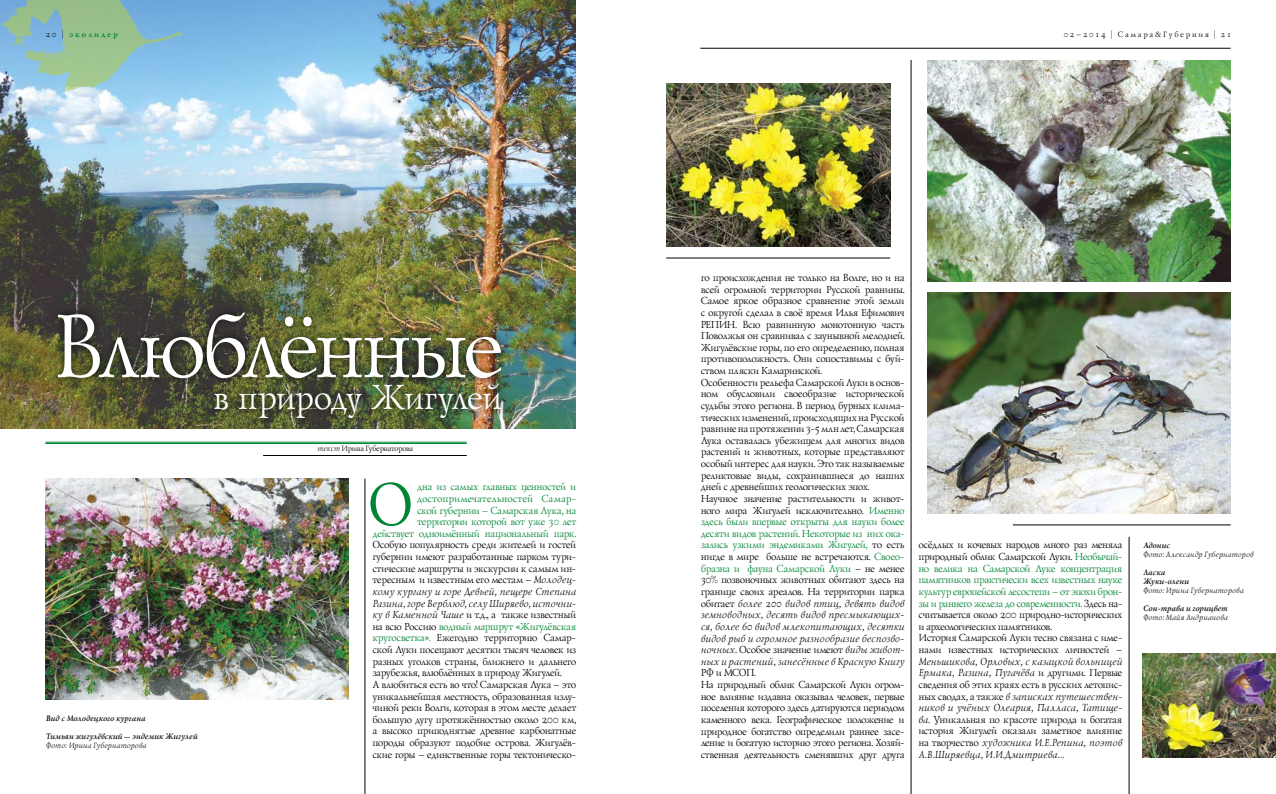
<style>
.page{position:relative;width:1276px;height:794px;background:#fff}
.page>*{position:absolute;margin:0;border:0;box-sizing:border-box;transform-origin:0 0}
.t1{font:92px "Lazurski Exp Od CTT";letter-spacing:-.035em;color:#fff;scale:.95 1}
.t2{font:61.8px "Lazurski Exp Od CTT";color:#008435;scale:.96 1}
.t3{font:36px "Lazurski Exp Od CTT";letter-spacing:-.005em;color:#fff;scale:.95 1}
.t4{font:10.5px/11.6px "Lazurski Exp Od CTT";letter-spacing:-.005em;color:#000;scale:.96 1}
.t5{font:italic 10.5px/11.6px "Lazurski Exp Od CTT";letter-spacing:.025em;color:#000;text-align:justify;scale:.96 1}
.t6{font:10.5px/11.6px "Lazurski Exp Od CTT";letter-spacing:.005em;color:#008435;text-align:right;scale:.96 1}
.t7{font:italic 700 8px/9px "Lazurski C";letter-spacing:.03em;color:#000;scale:.96 1}
.t8{font:italic 8px "Lazurski Exp Od CTT";letter-spacing:.035em;color:#000;scale:.96 1}
.t9{font:8px "Lazurski Exp Od CTT";letter-spacing:.24em;color:#000}
.t10{font:8px "Lazurski Exp Od CTT";letter-spacing:-.01em;color:#000;scale:.96 1}
.t11{font:700 8px "Lazurski C";letter-spacing:.24em;color:#008435}
.s1{font-family:"Lazurski Exp Od CTT";font-weight:400;color:#000}
.s2{font-style:normal}
.s3{font-style:italic}
.s4{color:#008435}
</style>
<div class="page">
<img style="left:0;top:0;width:575px;height:428px">
<img style="left:45px;top:478px;width:303px;height:221px">
<img style="left:928px;top:60px;width:302px;height:221px">
<img style="left:928px;top:293px;width:302px;height:220px">
<img style="left:666px;top:83px;width:224px;height:163px">
<img style="left:1142px;top:653px;width:134px;height:104px">
<svg style="left:2px;top:0;width:180px;height:92px;background:#8fbebd"></svg>
<hr style="left:700px;top:48px;width:530px;height:1px;background:#000">
<hr style="left:911px;top:60px;width:1px;height:734px;background:#000">
<hr style="left:365px;top:478px;width:1px;height:316px;background:#000">
<hr style="left:45px;top:442px;width:422px;height:1px;background:#008435">
<hr style="left:45px;top:443px;width:422px;height:1px;background:#008435">
<hr style="left:263px;top:455px;width:204px;height:1px;background:#000">
<div style="left:50px;top:304px;width:458px;height:81px;background:#000;opacity:.75"></div>
<div style="left:206px;top:375px;width:301px;height:50px;background:#000;opacity:.75"></div>
<hr style="left:1128px;top:537px;width:1px;height:257px;background:#000">
<hr style="left:1013px;top:524px;width:217px;height:1px;background:#000">
<hr style="left:666px;top:258px;width:224px;height:1px;background:#000">
<p class="t11" style="left:45px;top:29px;width:74px"><span class="s1">20 |</span> эколидер</p>
<p class="t9" style="left:1063px;top:29px;width:169px">02–2014 | Самара&amp;Губерния | 21</p>
<h1 class="t1" style="left:49px;top:285px;width:474px">Влюблённые</h1>
<h3 class="t3" style="left:212px;top:373px;width:305px">в природу Жигулей</h3>
<p class="t7" style="left:46px;top:714px;width:106px">Вид с Молодецкого кургана</p>
<p class="t7" style="left:46px;top:732px;width:159px">Тимьян жигулёвский <span class="s2">–</span> эндемик Жигулей</p>
<p class="t8" style="left:46px;top:740px;width:106px">Фото: Ирина Губернаторова</p>
<p class="t10" style="left:317px;top:443px;width:101px"><span class="s3">текст</span> Ирина Губернаторова</p>
<p class="t6" style="left:372px;top:480px;width:214px">дна из самых главных ценностей и достопримечательностей Самар-<br>ской губернии – Самарская Лука, на территории которой вот уже 30 лет<br>действует одноимённый национальный парк.</p>
<p class="t4" style="left:372px;top:539px;width:214px">Особую популярность среди жителей и гостей губернии имеют разработанные парком тури&shy;стические маршруты и экскурсии к самым ин&shy;тересным и известным его местам – <span class="s3">Молодец&shy;кому кургану и горе Девьей, пещере Степана Разина, горе Верблюд, селу Ширяево, источни&shy;ку в Каменной Чаше</span> и т.д., а также известный на всю Россию <span class="s4">водный маршрут «Жигулёвская кругосветка».</span> Ежегодно территорию Самар&shy;ской Луки посещают десятки тысяч человек из разных уголков страны, ближнего и дальнего зарубежья, влюблённых в природу Жигулей.<br>А влюбиться есть во что! Самарская Лука – это уникальнейшая местность, образованная излу&shy;чиной реки Волги, которая в этом месте делает большую дугу протяжённостью около 200 км, а высоко приподнятые древние карбонатные породы образуют подобие острова. Жигулёв&shy;ские горы – единственные горы тектоническо-</p>
<h2 class="t2" style="left:366px;top:463px;width:47px">О</h2>
<p class="t4" style="left:700px;top:271px;width:214px">го происхождения не только на Волге, но и на всей огромной территории Русской равнины.<br>Самое яркое образное сравнение этой земли с округой сделал в своё время Илья Ефимович Репи н. Всю равнинную монотонную часть Поволжья он сравнивал с заунывной мелодией.<br>Жигулёвские горы, по его определению, полная противоположность. Они сопоставимы с буй&shy;ством пляски Камаринской.<br>Особенности рельефа Самарской Луки в основ&shy;ном обусловили своеобразие исторической судьбы этого региона. В период бурных клима&shy;тических изменений, происходящих на Русской равнине на протяжении 3-5 млн лет, Самарская Лука оставалась убежищем для многих видов растений и животных, которые представляют особый интерес для науки. Это так называемые реликтовые виды, сохранившиеся до наших дней с древнейших геологических эпох.<br>Научное значение растительности и живот&shy;ного мира Жигулей исключительно. <span class="s4">Именно здесь были впервые открыты для науки более десяти видов растений. Некоторые из них ока&shy;зались узкими эндемиками Жигулей,</span> то есть нигде в мире больше не встречаются. <span class="s4">Своео&shy;бразна и фауна Самарской Луки</span> – не менее 30% позвоночных животных обитают здесь на границе своих ареалов. На территории парка обитает <span class="s3">более 200 видов птиц, девять видов земноводных, десять видов пресмыкающих&shy;ся, более 60 видов млекопитающих, десятки видов рыб и огромное разнообразие беспозво&shy;ночных</span>. Особое значение имеют <span class="s3">виды живот&shy;ных и растений, занесённые в Красную Книгу</span></p>
<p class="t4" style="left:700px;top:667px;width:214px">РФ и МСОП.<br>На природный облик Самарской Луки огром&shy;ное влияние издавна оказывал человек, первые поселения которого здесь датируются периодом каменного века. Географическое положение и природное богатство определили раннее засе&shy;ление и богатую историю этого региона. Хозяй&shy;ственная деятельность сменявших друг друга</p>
<p class="t4" style="left:918px;top:539px;width:214px">осёдлых и кочевых народов много раз меняла природный облик Самарской Луки. <span class="s4">Необычай&shy;но велика на Самарской Луке концентрация памятников практически всех известных науке культур европейской лесостепи – от эпохи брон&shy;зы и раннего железа до современности.</span> Здесь на&shy;считывается около 200 природно-исторических и археологических памятников.<br>История Самарской Луки тесно связана с име&shy;нами известных исторических личностей –</p>
<p class="t5" style="left:918px;top:655px;width:214px">Меньшикова, Орловых, с казацкой вольницей Ермака, Разина, Пугачёва <span class="s2">и другими. Первые сведения об этих краях есть в русских летопис&shy;ных сводах, а также</span> в записках путешествен&shy;ников и учёных Олеария, Палласа, Татище&shy;ва<span class="s2">. Уникальная по красоте природа и богатая история Жигулей оказали заметное влияние на творчество</span> художника И.Е.Репина, поэтов А.В.Ширяевца, И.И.Дмитриева…</p>
<p class="t7" style="left:1142px;top:541px;width:30px">Адонис</p>
<p class="t8" style="left:1142px;top:549px;width:116px">Фото: Александр Губернаторов</p>
<p class="t7" style="left:1142px;top:568px;width:49px">Ласка<br>Жуки-олени</p>
<p class="t8" style="left:1142px;top:585px;width:106px">Фото: Ирина Губернаторова</p>
<p class="t7" style="left:1142px;top:604px;width:89px">Сон-трава и горицвет</p>
<p class="t8" style="left:1142px;top:612px;width:90px">Фото: Майя Андрианова</p>
</div>
